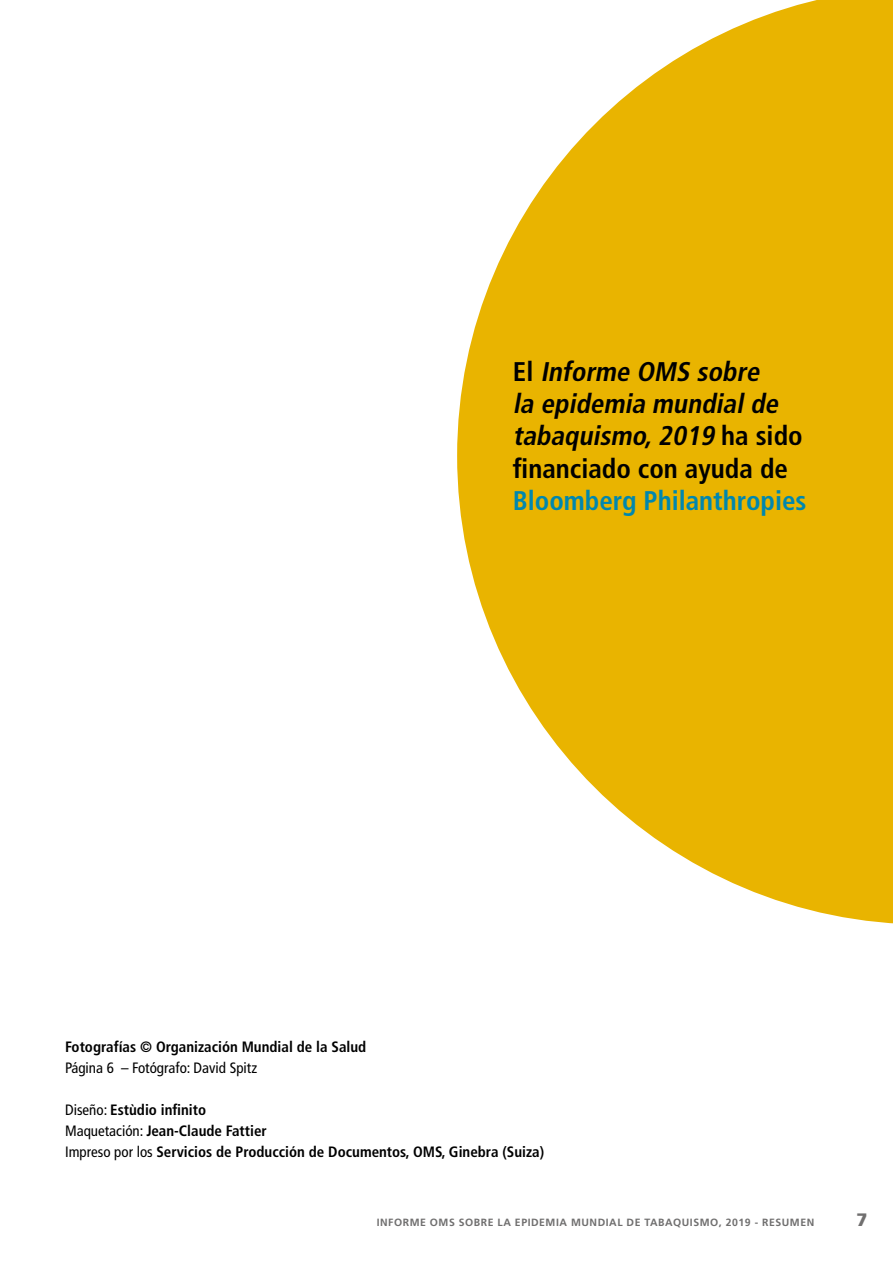
<style>
.page{position:relative;width:893px;height:1263px;background:#fff}
.page>*{position:absolute;margin:0;border:0;box-sizing:border-box;transform-origin:0 0}
.t1{font:italic 700 condensed 27px/32.4px "Frutiger LT Std";color:#000}
.t2{font:700 condensed 27px "Frutiger LT Std";color:#0087ae}
.t3{font:900 18px "Frutiger LT Std";color:#706f6f}
.t4{font:700 condensed 15px/21px "Frutiger LT Std";color:#000}
.t5{font:condensed 15px "Frutiger LT Std";color:#000}
.t6{font:700 10.5px "Frutiger LT Std";letter-spacing:.05em;color:#706f6f}
.s1{font-style:normal}
.s2{font-weight:400}
</style>
<div class="page">
<svg style="left:457px;top:0;width:436px;height:924px;fill:#e9b400"></svg>
<h1 class="t1" style="left:513px;top:355px;width:291px"><span class="s1">E l</span> Informe OMS sobre<br>la epidemia mundialde tabaquismo,2019 <span class="s1">h a s i d o financiado con ayuda de</span></h1>
<h1 class="t2" style="left:513px;top:485px;width:295px">Bloomberg Philanthropies</h1>
<p class="t4" style="left:65px;top:1036px;width:303px">Fotografías © Organización Mundial de la Salud</p>
<p class="t5" style="left:65px;top:1059px;width:194px">Página 6 – Fotógrafo: David Spitz</p>
<p class="t4" style="left:65px;top:1099px;width:481px"><span class="s2">Diseño:</span> Estùdio infinito<br><span class="s2">Maquetación:</span> Jean-Claude Fattier<br><span class="s2">Impreso por los</span> Servicios de Producción de Documentos, OMS, Ginebra (Suiza)</p>
<p class="t6" style="left:377px;top:1216px;width:439px">INFORME OMS SOBRE LA EPIDEMIA MUNDIAL DE TABAQUISMO, 2019 - RESUMEN</p>
<p class="t3" style="left:856px;top:1208px;width:13px">7</p>
</div>
